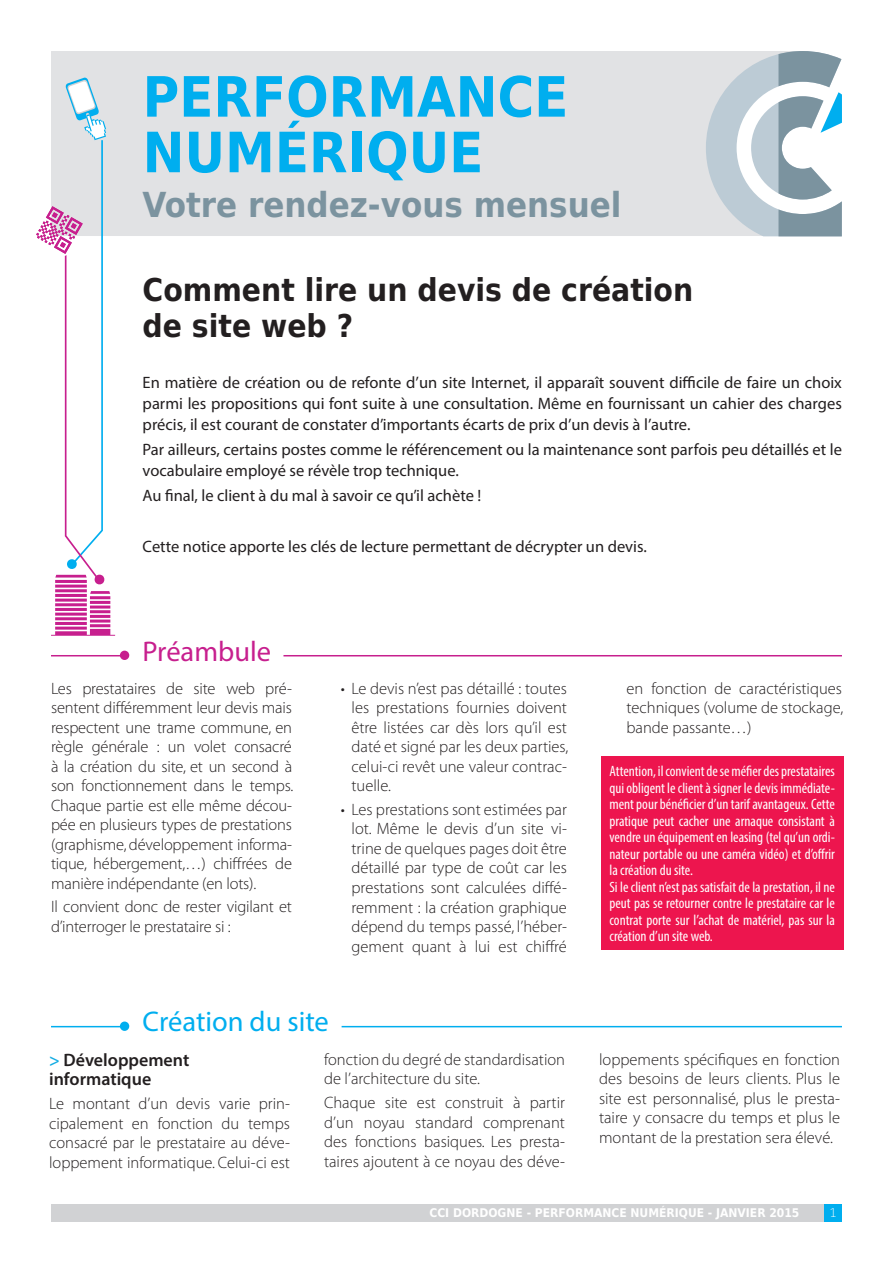
<style>
.page{position:relative;width:893px;height:1263px;background:#fff}
.page>*{position:absolute;margin:0;border:0;box-sizing:border-box;transform-origin:0 0}
.t1{font:700 55.65px/55.7px "DejaVu Sans Condensed";color:#00aeef}
.t2{font:700 34.5px "DejaVu Sans Condensed";color:#7b939f}
.t3{font:700 31.5px/36px "DejaVu Sans Condensed";color:#231f20}
.t4{font:28.5px "Myriad Pro";color:#00aeef}
.t5{font:28.5px "Myriad Pro";color:#c71f8e}
.t6{font:600 18px/19.5px "Myriad Pro";color:#231f20}
.t7{font:300 16.5px/19.5px "Myriad Pro";color:#231f20;text-align:justify}
.t8{font:16.5px/21px "Myriad Pro";color:#231f20;text-align:justify}
.t9{font:condensed 15px/16.5px "Myriad Pro";color:#fff}
.t10{font:700 12px "DejaVu Sans Condensed";color:#fff}
.t11{font:200 12px "DejaVu Sans";color:#fff}
.s1{color:#13ace3}
</style>
<div class="page">
<div style="left:51px;top:51px;width:655px;height:185px;background:#e1e2e4"></div>
<div style="left:601px;top:756px;width:242px;height:194px;background:#ed154e"></div>
<svg style="left:706px;top:51px;width:136px;height:185px"></svg>
<svg style="left:36px;top:77px;width:79px;height:559px"></svg>
<div style="left:120px;top:651px;width:9px;height:9px;background:#c71f8e;border-radius:50%"></div>
<hr style="left:51px;top:655px;width:74px;height:1px;background:#c71f8e">
<hr style="left:283px;top:655px;width:559px;height:1px;background:#c71f8e">
<div style="left:51px;top:1204px;width:791px;height:17px;background:#d1d2d4"></div>
<div style="left:825px;top:1204px;width:17px;height:17px;background:#00aeef"></div>
<div style="left:120px;top:1021px;width:9px;height:10px;background:#00aeef;border-radius:50%"></div>
<hr style="left:51px;top:1026px;width:74px;height:1px;background:#00aeef">
<hr style="left:342px;top:1026px;width:500px;height:1px;background:#00aeef">
<h1 class="t1" style="left:143px;top:67px;width:427px">Performance numérique</h1>
<h2 class="t2" style="left:143px;top:177px;width:480px">Votre rendez-vous mensuel</h2>
<h3 class="t3" style="left:143px;top:271px;width:552px">Comment lire un devis de création de site web ?</h3>
<p class="t8" style="left:143px;top:372px;width:701px">En matière de création ou de refonte d’un site Internet, il apparaît souvent difficile de faire un choix parmi les propositions qui font suite à une consultation. Même en fournissant un cahier des charges précis, il est courant de constater d’importants écarts de prix d’un devis à l’autre.</p>
<p class="t8" style="left:143px;top:439px;width:701px">Par ailleurs, certains postes comme le référencement ou la maintenance sont parfois peu détaillés et le vocabulaire employé se révèle trop technique.</p>
<p class="t8" style="left:143px;top:485px;width:340px">Au final, le client à du mal à savoir ce qu’il achète !</p>
<p class="t8" style="left:143px;top:536px;width:506px">Cette notice apporte les clés de lecture permettant de décrypter un devis.</p>
<h3 class="t5" style="left:143px;top:634px;width:130px">Préambule</h3>
<p class="t7" style="left:51px;top:678px;width:244px">Les prestataires de site web pré&shy;sentent différemment leur devis mais respectent une trame commune, en règle générale : un volet consacré à la création du site, et un second à son fonctionnement dans le temps.<br>Chaque partie est elle même décou&shy;pée en plusieurs types de prestations (graphisme, développement informa&shy;tique, hébergement,…) chiffrées de manière indépendante (en lots).</p>
<p class="t7" style="left:51px;top:897px;width:242px">Il convient donc de rester vigilant et d’interroger le prestataire si :</p>
<p class="t7" style="left:352px;top:678px;width:218px;text-indent:-11px">• Le devis n’est pas détaillé : toutes les prestations fournies doivent être listées car dès lors qu’il est daté et signé par les deux parties, celui-ci revêt une valeur contrac&shy;tuelle.</p>
<p class="t7" style="left:352px;top:799px;width:217px;text-indent:-11px">• Les prestations sont estimées par lot. Même le devis d’un site vi&shy;trine de quelques pages doit être détaillé par type de coût car les prestations sont calculées diffé&shy;remment : la création graphique dépend du temps passé, l’héber&shy;gement quant à lui est chiffré</p>
<h3 class="t4" style="left:143px;top:1004px;width:188px">Création du site</h3>
<p class="t6" style="left:49px;top:1050px;width:142px"><span class="s1">&gt;</span> Développement informatique</p>
<p class="t7" style="left:49px;top:1094px;width:242px">Le montant d’un devis varie prin&shy;cipalement en fonction du temps consacré par le prestataire au déve&shy;loppement informatique. Celui-ci est</p>
<p class="t7" style="left:324px;top:1049px;width:242px">fonction du degré de standardisation de l’architecture du site.</p>
<p class="t7" style="left:324px;top:1093px;width:242px">Chaque site est construit à partir d’un noyau standard comprenant des fonctions basiques. Les presta&shy;taires ajoutent à ce noyau des déve-</p>
<p class="t7" style="left:626px;top:678px;width:218px">en fonction de caractéristiques techniques (volume de stockage, bande passante…)</p>
<p class="t9" style="left:609px;top:763px;width:227px">Attention, il convient de se méfier des prestataires qui obligent le client à signer le devis immédiate&shy;ment pour bénéficier d’un tarif avantageux. Cette pratique peut cacher une arnaque consistant à vendre un équipement en leasing (tel qu’un ordi&shy;nateur portable ou une caméra vidéo) et d’offrir la création du site.<br>Si le client n’est pas satisfait de la prestation, il ne peut pas se retourner contre le prestataire car le contrat porte sur l’achat de matériel, pas sur la création d’un site web.</p>
<p class="t7" style="left:599px;top:1049px;width:242px">loppements spécifiques en fonction des besoins de leurs clients. Plus le site est personnalisé, plus le presta&shy;taire y consacre du temps et plus le montant de la prestation sera élevé.</p>
<p class="t10" style="left:429px;top:1203px;width:324px">CCI DORDOGNE - Performance numérique - JANVIER</p>
<p class="t10" style="left:769px;top:1203px;width:32px">2015</p>
<p class="t11" style="left:830px;top:1203px;width:9px">1</p>
</div>
